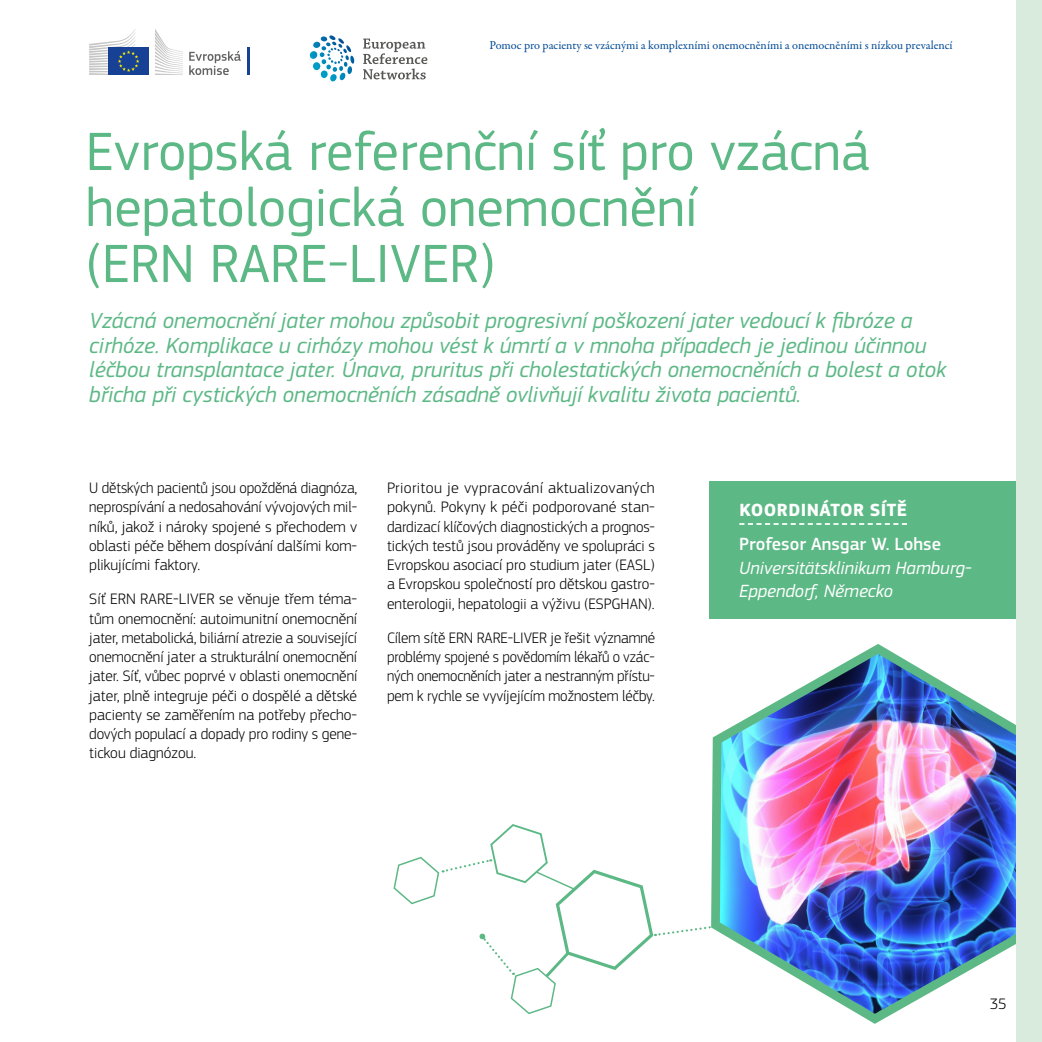
<style>
.page{position:relative;width:1042px;height:1042px;background:#fff}
.page>*{position:absolute;margin:0;border:0;box-sizing:border-box;transform-origin:0 0}
.t1{font:56px/56px "EC Square Sans Pro";color:#5cb885}
.t2{font:italic 22.75px/24.5px "EC Square Sans Pro";color:#5cb885}
.t3{font:italic 18.38px/23.6px "EC Square Sans Pro";color:#fff}
.t4{font:500 18.38px "EC Square Sans Pro";color:#fff}
.t5{font:700 18.38px "EC Square Sans Pro";letter-spacing:.02em;color:#fff}
.t6{font:300 15.75px/19.2px "EC Square Sans Pro";color:#000;text-align:justify}
.t7{font:12.25px "Garamond Premr Pro";color:#004994}
</style>
<div class="page">
<div style="left:709px;top:481px;width:333px;height:137px;background:#5cb885"></div>
<svg style="left:739px;top:523px;width:168px;height:2px"></svg>
<img style="left:712px;top:637px;width:305px;height:392px">
<div style="left:1017px;top:0;width:25px;height:1042px;background:#d8ebdd"></div>
<svg style="left:393px;top:824px;width:324px;height:190px"></svg>
<svg style="left:155px;top:29px;width:28px;height:46px"></svg>
<div style="left:108px;top:48px;width:41px;height:27px;background:#164194"></div>
<svg style="left:89px;top:29px;width:50px;height:46px"></svg>
<svg style="left:189px;top:51px;width:52px;height:24px"></svg>
<hr style="left:247px;top:48px;width:2px;height:27px;background:#164194">
<svg style="left:363px;top:39px;width:64px;height:40px"></svg>
<svg style="left:309px;top:35px;width:46px;height:47px"></svg>
<p class="t7" style="left:489px;top:38px;width:465px">Pomoc pro pacienty se vzácnými a komplexními onemocněními a onemocněními s nízkou prevalencí</p>
<h1 class="t1" style="left:86px;top:124px;width:785px">Evropská referenční síť pro vzácná hepatologická onemocnění<br>(ERN RARE-LIVER)</h1>
<p class="t2" style="left:89px;top:309px;width:858px">Vzácná onemocnění jater mohou způsobit progresivní poškození jater vedoucí k fibróze a cirhóze. Komplikace u cirhózy mohou vést k úmrtí a v mnoha případech je jedinou účinnou léčbou transplantace jater. Únava, pruritus při cholestatických onemocněních a bolest a otok břicha při cystických onemocněních zásadně ovlivňují kvalitu života pacientů.</p>
<p class="t6" style="left:89px;top:478px;width:269px">U dětských pacientů jsou opožděná diagnóza, neprospívání a nedosahování vývojových mil&shy;níků, jakož i nároky spojené s přechodem v oblasti péče během dospívání dalšími kom&shy;plikujícími faktory.</p>
<p class="t6" style="left:89px;top:589px;width:270px">Síť ERN RARE-LIVER se věnuje třem téma&shy;tům onemocnění: autoimunitní onemocnění jater, metabolická, biliární atrezie a související onemocnění jater a strukturální onemocnění jater. Síť, vůbec poprvé v oblasti onemocnění jater, plně integruje péči o dospělé a dětské pacienty se zaměřením na potřeby přecho&shy;dových populací a dopady pro rodiny s gene&shy;tickou diagnózou.</p>
<p class="t6" style="left:387px;top:478px;width:269px">Prioritou je vypracování aktualizovaných pokynů. Pokyny k péči podporované stan&shy;dardizací klíčových diagnostických a prognos&shy;tických testů jsou prováděny ve spolupráci s Evropskou asociací pro studium jater (EASL) a Evropskou společností pro dětskou gastro&shy;enterologii, hepatologii a výživu (ESPGHAN).</p>
<p class="t6" style="left:387px;top:628px;width:270px">Cílem sítě ERN RARE-LIVER je řešit významné problémy spojené s povědomím lékařů o vzác&shy;ných onemocněních jater a nestranným přístu&shy;pem k rychle se vyvíjejícím možnostem léčby.</p>
<p class="t5" style="left:739px;top:499px;width:169px">KOORDINÁTOR SÍTĚ</p>
<p class="t4" style="left:739px;top:533px;width:203px">Profesor Ansgar W. Lohse</p>
<p class="t3" style="left:739px;top:556px;width:234px">Universitätsklinikum Hamburg-<br>Eppendorf, Německo</p>
<p class="t6" style="left:989px;top:994px;width:19px">35</p>
</div>
